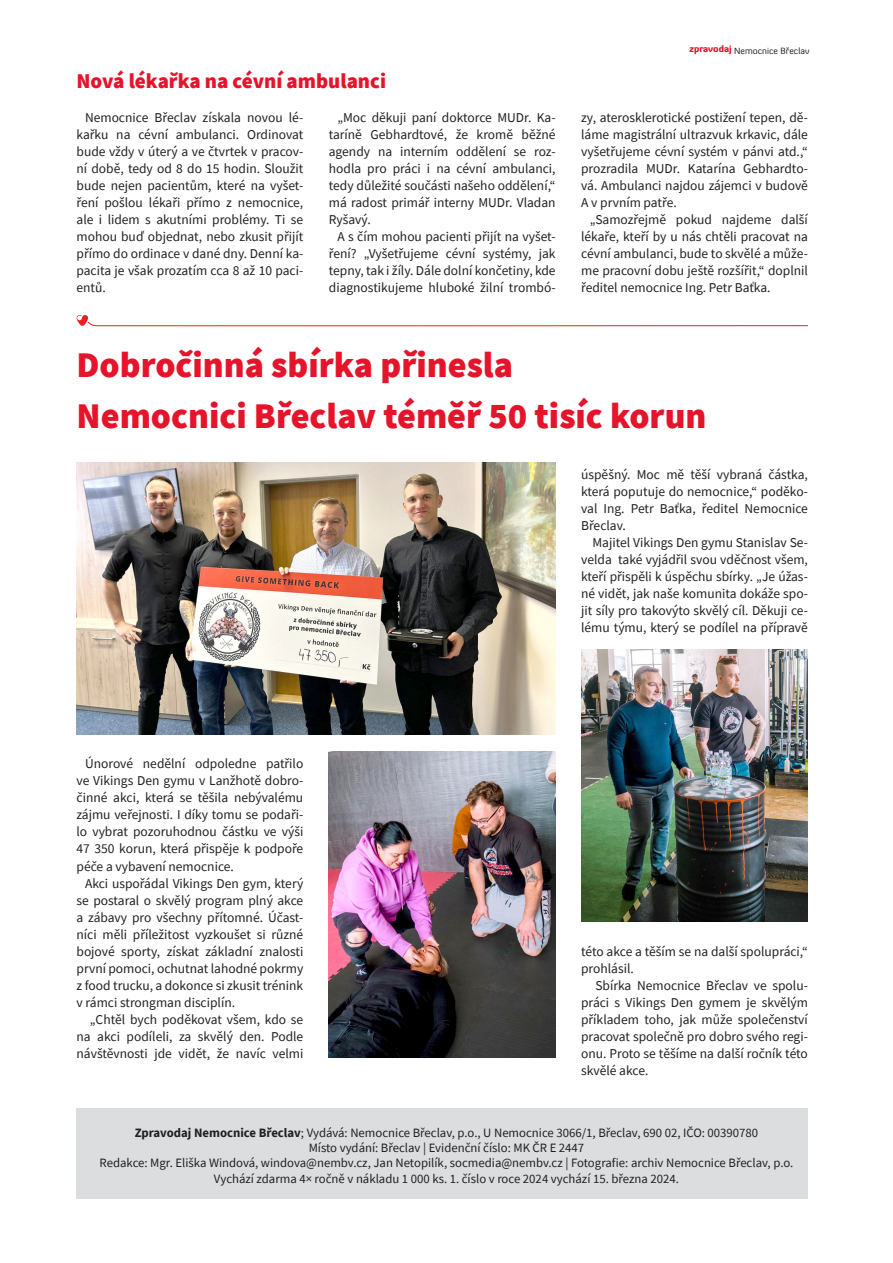
<style>
.page{position:relative;width:893px;height:1263px;background:#fff}
.page>*{position:absolute;margin:0;border:0;box-sizing:border-box;transform-origin:0 0}
.t1{font:900 36px/51px "Source Sans Pro";color:#e5142a}
.t2{font:900 21px "Source Sans Pro";color:#e5142a}
.t3{font:13.5px/17px "Source Sans Pro";color:#231f20;text-align:justify}
.t4{font:12.75px/15.3px "Source Sans Pro";color:#231f20;text-align:center}
.t5{font:9px "Diavlo";color:#231f20}
.s1{font-weight:700}
</style>
<div class="page">
<div style="left:76px;top:1108px;width:731px;height:91px;background:#dcdddf"></div>
<svg style="left:76px;top:315px;width:732px;height:12px"></svg>
<img style="left:77px;top:462px;width:479px;height:272px">
<img style="left:329px;top:751px;width:227px;height:306px">
<img style="left:581px;top:649px;width:227px;height:272px">
<h2 class="t2" style="left:77px;top:67px;width:311px">Nová lékařka na cévní ambulanci</h2>
<p class="t3" style="left:77px;top:109px;width:228px;text-indent:9px">Nemocnice Břeclav získala novou lé&shy;kařku na cévní ambulanci. Ordinovat bude vždy v úterý a ve čtvrtek v pracov&shy;ní době, tedy od 8 do 15 hodin. Sloužit bude nejen pacientům, které na vyšet&shy;ření pošlou lékaři přímo z nemocnice, ale i lidem s akutními problémy. Ti se mohou buď objednat, nebo zkusit přijít přímo do ordinace v dané dny. Denní ka&shy;pacita je však prozatím cca 8 až 10 paci&shy;entů.</p>
<p class="t3" style="left:329px;top:109px;width:228px;text-indent:9px">„Moc děkuji paní doktorce MUDr. Ka&shy;taríně Gebhardtové, že kromě běžné agendy na interním oddělení se roz&shy;hodla pro práci i na cévní ambulanci, tedy důležité součásti našeho oddělení,“ má radost primář interny MUDr. Vladan Ryšavý.</p>
<p class="t3" style="left:329px;top:228px;width:228px;text-indent:9px">A s čím mohou pacienti přijít na vyšet&shy;ření? „Vyšetřujeme cévní systémy, jak tepny, tak i žíly. Dále dolní končetiny, kde diagnostikujeme hluboké žilní trombó-</p>
<p class="t5" style="left:689px;top:45px;width:121px"><sup>zpravodaj</sup> Nemocnice Břeclav</p>
<p class="t3" style="left:581px;top:109px;width:228px">zy, aterosklerotické postižení tepen, dě&shy;láme magistrální ultrazvuk krkavic, dále vyšetřujeme cévní systém v pánvi atd.,“ prozradila MUDr. Katarína Gebhardto&shy;vá. Ambulanci najdou zájemci v budově A v prvním patře.</p>
<p class="t3" style="left:581px;top:211px;width:228px;text-indent:9px">„Samozřejmě pokud najdeme další lékaře, kteří by u nás chtěli pracovat na cévní ambulanci, bude to skvělé a může&shy;me pracovní dobu ještě rozšířit,“ doplnil ředitel nemocnice Ing. Petr Baťka.</p>
<h1 class="t1" style="left:77px;top:339px;width:631px">Dobročinná sbírka přinesla<br>Nemocnici Břeclav téměř 50 tisíc korun</h1>
<p class="t3" style="left:77px;top:755px;width:228px;text-indent:9px">Únorové nedělní odpoledne patřilo ve Vikings Den gymu v Lanžhotě dobro&shy;činné akci, která se těšila nebývalému zájmu veřejnosti. I díky tomu se podaři&shy;lo vybrat pozoruhodnou částku ve výši 47 350 korun, která přispěje k podpoře péče a vybavení nemocnice.</p>
<p class="t3" style="left:77px;top:874px;width:228px;text-indent:9px">Akci uspořádal Vikings Den gym, který se postaral o skvělý program plný akce a zábavy pro všechny přítomné. Účast&shy;níci měli příležitost vyzkoušet si různé bojové sporty, získat základní znalosti první pomoci, ochutnat lahodné pokrmy z food trucku, a dokonce si zkusit trénink v rámci strongman disciplín.</p>
<p class="t3" style="left:77px;top:1010px;width:228px;text-indent:13px">„Chtěl bych poděkovat všem, kdo se na akci podíleli, za skvělý den. Podle návštěvnosti jde vidět, že navíc velmi</p>
<p class="t3" style="left:581px;top:466px;width:228px">úspěšný. Moc mě těší vybraná částka, která poputuje do nemocnice,“ poděko&shy;val Ing. Petr Baťka, ředitel Nemocnice Břeclav.</p>
<p class="t3" style="left:581px;top:534px;width:228px;text-indent:11px">Majitel Vikings Den gymu Stanislav Se&shy;velda také vyjádřil svou vděčnost všem, kteří přispěli k úspěchu sbírky. „Je úžas&shy;né vidět, jak naše komunita dokáže spo&shy;jit síly pro takovýto skvělý cíl. Děkuji ce&shy;lému týmu, který se podílel na přípravě</p>
<p class="t3" style="left:581px;top:942px;width:228px">této akce a těším se na další spolupráci,“ prohlásil.</p>
<p class="t3" style="left:581px;top:976px;width:228px;text-indent:14px">Sbírka Nemocnice Břeclav ve spolu&shy;práci s Vikings Den gymem je skvělým příkladem toho, jak může společenství pracovat společně pro dobro svého regi&shy;onu. Proto se těšíme na další ročník této skvělé akce.</p>
<p class="t4" style="left:100px;top:1125px;width:695px"><span class="s1">Zpravodaj Nemocnice Břeclav</span>; Vydává: Nemocnice Břeclav, p.o., U Nemocnice 3066/1, Břeclav, 690 02, IČO: 00390780<br>Místo vydání: Břeclav | Evidenční číslo: MK ČR E 2447<br>Redakce: Mgr. Eliška Windová, windova@nembv.cz, Jan Netopilík, socmedia@nembv.cz | Fotografie: archiv Nemocnice Břeclav, p.o.<br>Vychází zdarma 4× ročně v nákladu 1 000 ks. 1. číslo v roce 2024 vychází 15. března 2024.</p>
</div>
